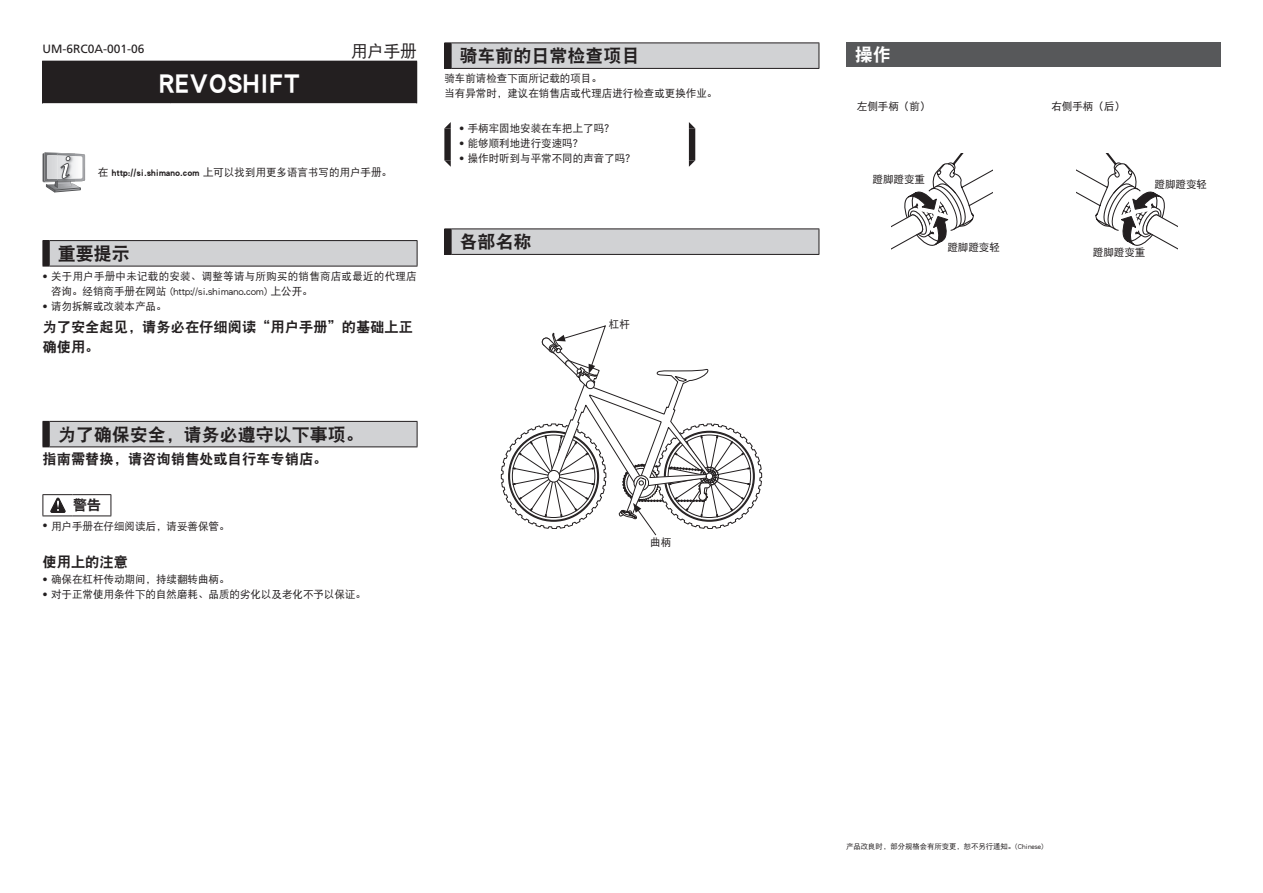
<style>
.page{position:relative;width:1263px;height:893px;background:#fff}
.page>*{position:absolute;margin:0;border:0;box-sizing:border-box;transform-origin:0 0}
.t1{font:30px "DF Hei GB W9";color:#fff}
.t2{font:18px "DF Hei GB W9";color:#231f20}
.t3{font:18px "DF Hei GB W9";color:#fff}
.t4{font:16.5px "DF Hei GB W5";color:#231f20}
.t5{font:14.25px/19.5px "DF Hei GB W9";color:#231f20}
.t6{font:12px "Frutiger LT Pro";color:#231f20}
.t7{font:10.5px/15px "DF Hei GB W5";color:#231f20}
.t8{font:10.5px/15px "DF Hei GB W5";letter-spacing:.025em;color:#231f20}
.t9{font:10.5px "DF Hei GB W9";color:#231f20}
.t10{font:7.35px "DF Hei GB W5";color:#231f20}
.s1{font-family:"DF Hei GB W5"}
.s2{font-family:"Frutiger LT Pro"}
</style>
<div class="page">
<div style="left:43px;top:61px;width:374px;height:43px;background:#231f20"></div>
<hr style="left:42px;top:103px;width:128px;height:1px;background:#fff">
<hr style="left:170px;top:103px;width:247px;height:1px;background:#fff">
<hr style="left:42px;top:61px;width:128px;height:1px;background:#231f20">
<hr style="left:42px;top:62px;width:1px;height:41px;background:#231f20">
<svg style="left:42px;top:152px;width:43px;height:40px"></svg>
<div style="left:49px;top:241px;width:368px;height:25px;background:#d1d2d4"></div>
<hr style="left:49px;top:240px;width:368px;height:1px;background:#231f20">
<svg style="left:43px;top:240px;width:7px;height:27px"></svg>
<svg style="left:417px;top:241px;width:1px;height:25px"></svg>
<hr style="left:49px;top:266px;width:368px;height:1px;background:#231f20">
<div style="left:49px;top:421px;width:368px;height:26px;background:#d1d2d4"></div>
<hr style="left:49px;top:421px;width:368px;height:1px;background:#231f20">
<svg style="left:43px;top:421px;width:7px;height:26px"></svg>
<svg style="left:417px;top:422px;width:1px;height:24px"></svg>
<hr style="left:49px;top:446px;width:368px;height:1px;background:#231f20">
<hr style="left:43px;top:494px;width:30px;height:1px;background:#231f20">
<svg style="left:43px;top:495px;width:1px;height:21px"></svg>
<hr style="left:73px;top:494px;width:38px;height:1px;background:#231f20">
<svg style="left:111px;top:495px;width:1px;height:21px"></svg>
<hr style="left:43px;top:516px;width:30px;height:1px;background:#231f20">
<hr style="left:73px;top:516px;width:38px;height:1px;background:#231f20">
<svg style="left:50px;top:498px;width:16px;height:15px"></svg>
<div style="left:451px;top:43px;width:368px;height:25px;background:#d1d2d4"></div>
<hr style="left:451px;top:43px;width:368px;height:1px;background:#231f20">
<svg style="left:444px;top:43px;width:8px;height:26px"></svg>
<svg style="left:819px;top:43px;width:1px;height:25px"></svg>
<hr style="left:451px;top:68px;width:368px;height:1px;background:#231f20">
<svg style="left:444px;top:122px;width:251px;height:45px"></svg>
<div style="left:451px;top:229px;width:368px;height:25px;background:#d1d2d4"></div>
<hr style="left:451px;top:229px;width:368px;height:1px;background:#231f20">
<svg style="left:444px;top:229px;width:8px;height:26px"></svg>
<svg style="left:819px;top:229px;width:1px;height:25px"></svg>
<hr style="left:451px;top:254px;width:368px;height:1px;background:#231f20">
<svg style="left:501px;top:325px;width:261px;height:211px"></svg>
<div style="left:846px;top:43px;width:374px;height:24px;background:#57585a"></div>
<svg style="left:1076px;top:154px;width:102px;height:96px"></svg>
<svg style="left:891px;top:154px;width:102px;height:96px"></svg>
<p class="t6" style="left:43px;top:41px;width:104px">UM-6RC0A-001-06</p>
<h3 class="t4" style="left:351px;top:42px;width:67px">用户手册</h3>
<h1 class="t1" style="left:159px;top:66px;width:143px">REVOSHIFT</h1>
<p class="t9" style="left:98px;top:167px;width:296px"><span class="s1">在</span> http://si.shimano.com <span class="s1">上可以找到用更多语言书写的用户手册。</span></p>
<h2 class="t2" style="left:58px;top:244px;width:73px">重要提示</h2>
<p class="t8" style="left:51px;top:268px;width:367px;text-indent:-9px"><span class="s2">•</span> 关于用户手册中未记载的安装、调整等请与所购买的销售商店或最近的代理店咨询。经销商手册在网站 (http://si.shimano.com) 上公开。</p>
<p class="t7" style="left:43px;top:298px;width:126px"><span class="s2">•</span> 请勿拆解或改装本产品。</p>
<h3 class="t5" style="left:43px;top:317px;width:372px">为了安全起见，请务必在仔细阅读“用户手册”的基础上正确使用。</h3>
<h2 class="t2" style="left:460px;top:46px;width:181px">骑车前的日常检查项目</h2>
<p class="t7" style="left:444px;top:71px;width:274px">骑车前请检查下面所记载的项目。<br>当有异常时，建议在销售店或代理店进行检查或更换作业。</p>
<p class="t7" style="left:459px;top:121px;width:157px"><span class="s2">•</span> 手柄牢固地安装在车把上了吗？</p>
<p class="t7" style="left:459px;top:136px;width:126px"><span class="s2">•</span> 能够顺利地进行变速吗？</p>
<p class="t7" style="left:459px;top:151px;width:178px"><span class="s2">•</span> 操作时听到与平常不同的声音了吗？</p>
<h2 class="t2" style="left:460px;top:232px;width:73px">各部名称</h2>
<p class="t7" style="left:609px;top:317px;width:22px">杠杆</p>
<h2 class="t2" style="left:58px;top:424px;width:307px">为了确保安全，请务必遵守以下事项。</h2>
<h3 class="t5" style="left:43px;top:449px;width:286px">指南需替换，请咨询销售处或自行车专销店。</h3>
<h3 class="t5" style="left:73px;top:495px;width:30px">警告</h3>
<p class="t7" style="left:43px;top:518px;width:189px"><span class="s2">•</span> 用户手册在仔细阅读后，请妥善保管。</p>
<h3 class="t5" style="left:43px;top:552px;width:87px">使用上的注意</h3>
<p class="t7" style="left:43px;top:572px;width:189px"><span class="s2">•</span> 确保在杠杆传动期间，持续翻转曲柄。</p>
<p class="t7" style="left:43px;top:587px;width:325px"><span class="s2">•</span> 对于正常使用条件下的自然磨耗、品质的劣化以及老化不予以保证。</p>
<p class="t7" style="left:650px;top:535px;width:22px">曲柄</p>
<h2 class="t3" style="left:855px;top:45px;width:37px">操作</h2>
<p class="t7" style="left:857px;top:99px;width:75px">左侧手柄（前）</p>
<p class="t7" style="left:1051px;top:99px;width:75px">右侧手柄（后）</p>
<p class="t7" style="left:872px;top:172px;width:54px">蹬脚蹬变重</p>
<p class="t7" style="left:1154px;top:176px;width:54px">蹬脚蹬变轻</p>
<p class="t7" style="left:947px;top:240px;width:54px">蹬脚蹬变轻</p>
<p class="t7" style="left:1093px;top:244px;width:54px">蹬脚蹬变重</p>
<p class="t10" style="left:846px;top:843px;width:199px">产品改良时，部分规格会有所变更，恕不另行通知。(Chinese)</p>
</div>
